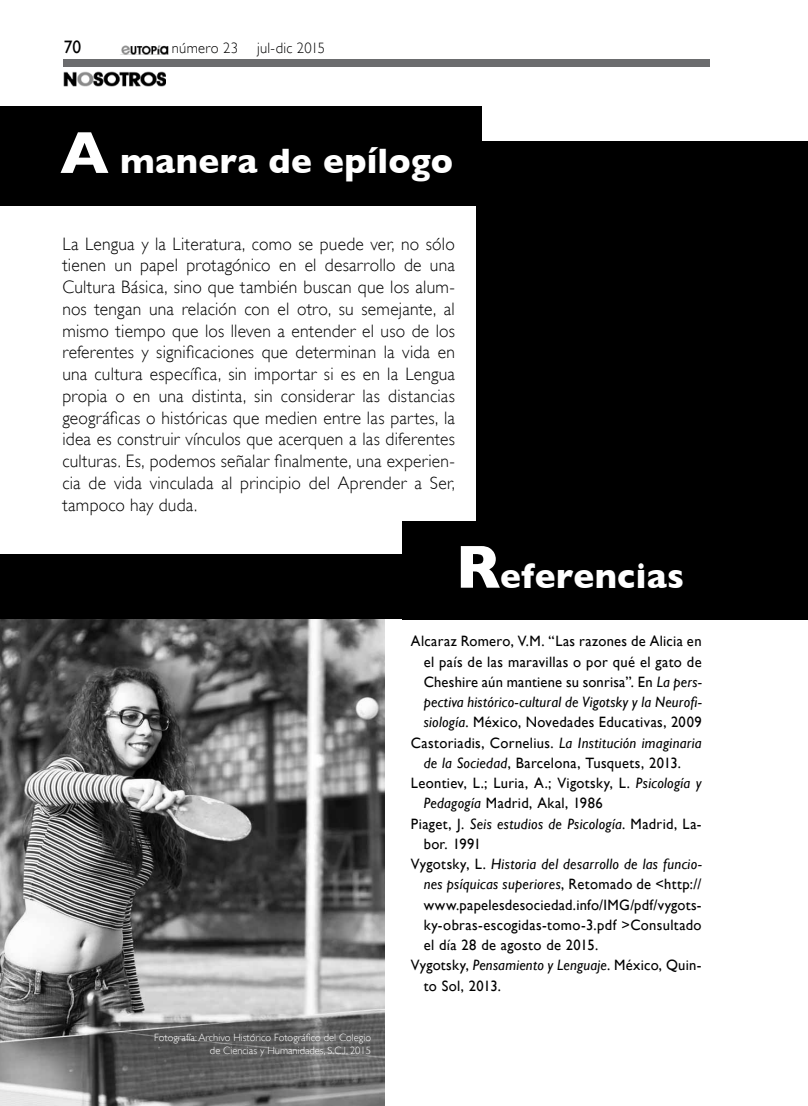
<style>
.page{position:relative;width:808px;height:1106px;background:#fff}
.page>*{position:absolute;margin:0;border:0;box-sizing:border-box;transform-origin:0 0}
.t1{font:700 36px "Gill Sans";letter-spacing:.01em;color:#fff}
.t2{font:300 18px/21.8px "Gill Sans";letter-spacing:.015em;color:#000;text-align:justify}
.t3{font:18px "Gill Sans";color:#000}
.t4{font:15px "Gill Sans";letter-spacing:.02em;color:#000}
.t5{font:italic 15px "Gill Sans";letter-spacing:.02em;color:#000}
.t6{font:300 15px "Gill Sans";letter-spacing:.02em;color:#000}
.t7{font:300 10.5px/13.5px "Gill Sans";color:#fff;text-align:right}
.s1{font-size:60px}
.s2{font-size:61.5px}
.s3{font-style:italic}
.s4{font-style:normal}
</style>
<div class="page">
<div style="left:64px;top:59px;width:646px;height:8px;background:#6b6c6e"></div>
<img style="left:121px;top:45px;width:47px;height:9px">
<img style="left:64px;top:71px;width:101px;height:16px">
<div style="left:0;top:106px;width:482px;height:100px;background:#000"></div>
<div style="left:402px;top:521px;width:406px;height:98px;background:#000"></div>
<div style="left:0;top:554px;width:412px;height:65px;background:#000"></div>
<img style="left:0;top:620px;width:384px;height:486px">
<div style="left:476px;top:141px;width:332px;height:380px;background:#000"></div>
<p class="t3" style="left:64px;top:36px;width:19px">70</p>
<p class="t6" style="left:172px;top:40px;width:68px">número 23</p>
<p class="t6" style="left:257px;top:40px;width:70px">jul-dic 2015</p>
<h1 class="t1" style="left:60px;top:140px;width:394px"><span class="s1">A</span> manera de epílogo</h1>
<p class="t2" style="left:62px;top:233px;width:394px">La Lengua y la Literatura, como se puede ver, no sólo tienen un papel protagónico en el desarrollo de una Cultura Básica, sino que también buscan que los alum&shy;nos tengan una relación con el otro, su semejante, al mismo tiempo que los lleven a entender el uso de los referentes y significaciones que determinan la vida en una cultura específica, sin importar si es en la Lengua propia o en una distinta, sin considerar las distancias geográficas o históricas que medien entre las partes, la idea es construir vínculos que acerquen a las diferentes culturas. Es, podemos señalar finalmente, una experien&shy;cia de vida vinculada al principio del Aprender a Ser, tampoco hay duda.</p>
<h1 class="t1" style="left:456px;top:554px;width:230px"><span class="s2">R</span>eferencias</h1>
<p class="t7" style="left:154px;top:1030px;width:218px">Fotografía: Archivo Histórico Fotográfico del Colegio de Ciencias y Humanidades, S.C.I. 2015</p>
<p class="t4" style="left:411px;top:632px;width:292px">Alcaraz Romero, V.M. “Las razones de Alicia en</p>
<p class="t4" style="left:424px;top:653px;width:279px">el país de las maravillas o por qué el gato de</p>
<p class="t4" style="left:424px;top:673px;width:279px">Cheshire aún mantiene su sonrisa”. En <span class="s3">La pers-</span></p>
<p class="t5" style="left:424px;top:693px;width:279px">pectiva histórico-cultural de Vigotsky y la Neurofi-</p>
<p class="t4" style="left:424px;top:713px;width:279px"><span class="s3">siología</span>. México, Novedades Educativas, 2009</p>
<p class="t5" style="left:411px;top:733px;width:292px"><span class="s4">Castoriadis, Cornelius.</span> La Institución imaginaria</p>
<p class="t4" style="left:424px;top:754px;width:259px"><span class="s3">de la Sociedad</span>, Barcelona, Tusquets, 2013.</p>
<p class="t4" style="left:411px;top:774px;width:292px">Leontiev, L.; Luria, A.; Vigotsky, L. <span class="s3">Psicología y</span></p>
<p class="t4" style="left:424px;top:794px;width:181px"><span class="s3">Pedagogía</span> Madrid, Akal, 1986</p>
<p class="t5" style="left:411px;top:814px;width:292px"><span class="s4">Piaget, J.</span> Seis estudios de Psicología<span class="s4">. Madrid, La-</span></p>
<p class="t4" style="left:424px;top:835px;width:59px">bor. 1991</p>
<p class="t5" style="left:411px;top:855px;width:292px"><span class="s4">Vygotsky, L.</span> Historia del desarrollo de las funcio-</p>
<p class="t5" style="left:424px;top:875px;width:279px">nes psíquicas superiores<span class="s4">, Retomado de &lt;http://</span></p>
<p class="t4" style="left:424px;top:896px;width:279px">www.papelesdesociedad.info/IMG/pdf/vygots-</p>
<p class="t4" style="left:424px;top:916px;width:279px">ky-obras-escogidas-tomo-3.pdf &gt;Consultado</p>
<p class="t4" style="left:424px;top:936px;width:176px">el día 28 de agosto de 2015.</p>
<p class="t4" style="left:411px;top:956px;width:292px">Vygotsky, <span class="s3">Pensamiento y Lenguaje</span>. México, Quin-</p>
<p class="t4" style="left:424px;top:977px;width:79px">to Sol, 2013.</p>
</div>
